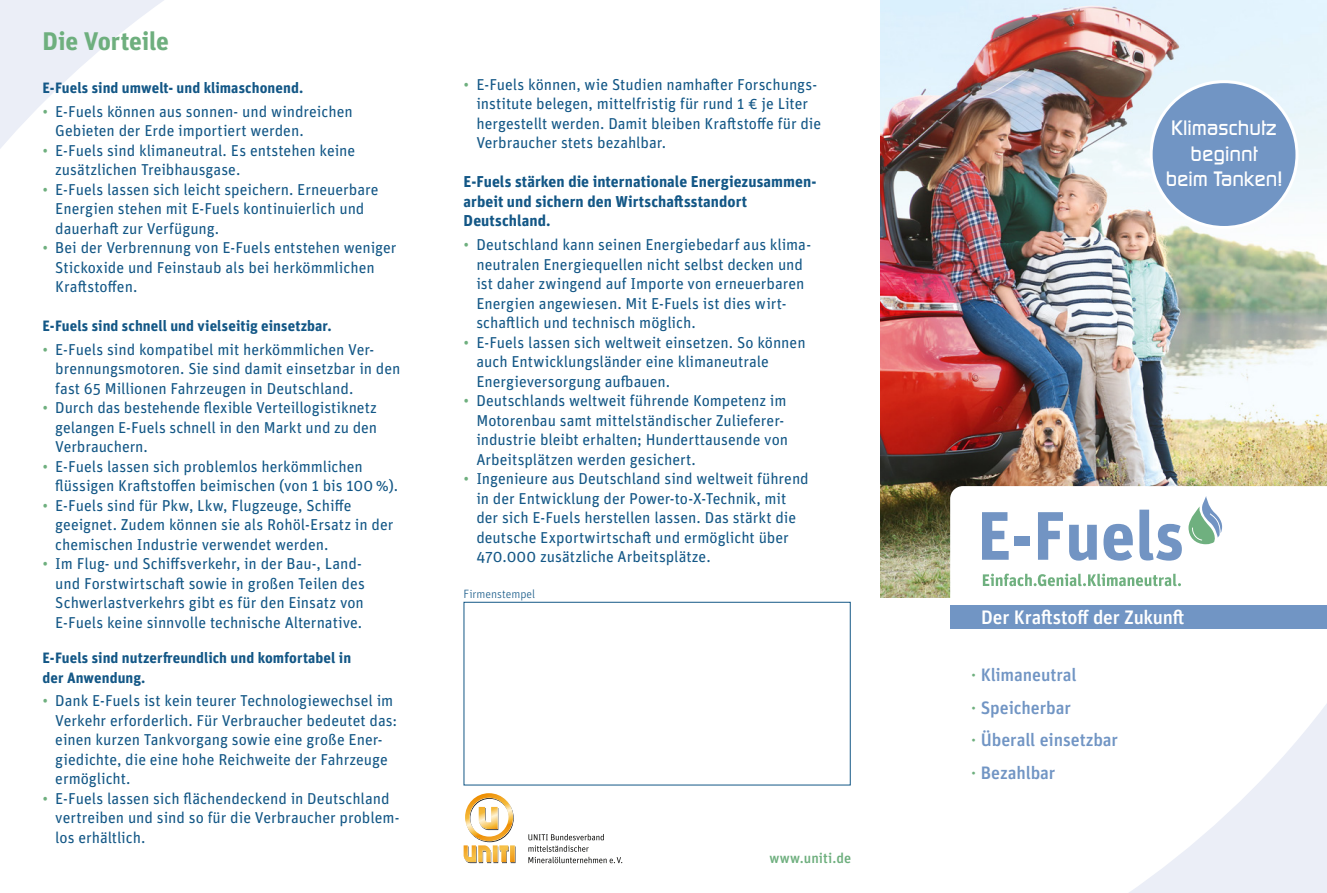
<style>
.page{position:relative;width:1327px;height:893px;background:#fff}
.page>*{position:absolute;margin:0;border:0;box-sizing:border-box;transform-origin:0 0}
.t1{font:700 25.5px "Unit OT";letter-spacing:-.01em;color:#6eaf7e}
.t2{font:500 20.25px "Digital";color:#fff}
.t3{font:500 19.5px "Unit OT";letter-spacing:-.015em;color:#fff}
.t4{font:500 18px "Unit OT";letter-spacing:-.005em;color:#7195c4}
.t5{font:15.75px/19.5px "Unit OT";color:#135786}
.t6{font:700 15.75px/19.5px "Unit OT";letter-spacing:.005em;color:#135786}
.t7{font:700 15px/19.5px "Unit OT";letter-spacing:.005em;color:#135786}
.t8{font:500 14.25px "Unit OT";letter-spacing:.005em;color:#6eaf7e}
.t9{font:300 12px "Unit OT";color:#135786}
.s1{color:#6eaf7e}
</style>
<div class="page">
<svg style="left:0;top:0;width:164px;height:149px"></svg>
<img style="left:881px;top:0;width:446px;height:391px">
<img style="left:880px;top:391px;width:447px;height:502px">
<div style="left:463px;top:602px;width:387px;height:183px;border:1px solid #135786"></div>
<svg style="left:528px;top:834px;width:94px;height:29px"></svg>
<svg style="left:463px;top:793px;width:52px;height:70px"></svg>
<div style="left:950px;top:605px;width:377px;height:24px;background:#7195c4"></div>
<svg style="left:950px;top:486px;width:377px;height:113px"></svg>
<div style="left:1151px;top:82px;width:146px;height:145px;background:#7195c4;border-radius:50%"></div>
<div style="left:1149px;top:80px;width:149px;height:149px;border:3px solid #fff;border-radius:50%"></div>
<p class="t1" style="left:43px;top:25px;width:128px">Die Vorteile</p>
<p class="t7" style="left:43px;top:78px;width:262px">E-Fuels sind umwelt- und klimaschonend.</p>
<p class="t5" style="left:55px;top:101px;width:299px;text-indent:-13px"><span class="s1">•</span> E-Fuels können aus sonnen- und windreichen<br>Gebieten der Erde importiert werden.</p>
<p class="t5" style="left:55px;top:140px;width:301px;text-indent:-13px"><span class="s1">•</span> E-Fuels sind klimaneutral. Es entstehen keine zusätzlichen Treibhausgase.</p>
<p class="t5" style="left:55px;top:179px;width:325px;text-indent:-13px"><span class="s1">•</span> E-Fuels lassen sich leicht speichern. Erneuerbare<br>Energien stehen mit E-Fuels kontinuierlich und dauerhaft zur Verfügung.</p>
<p class="t5" style="left:55px;top:238px;width:343px;text-indent:-13px"><span class="s1">•</span> Bei der Verbrennung von E-Fuels entstehen weniger<br>Stickoxide und Feinstaub als bei herkömmlichen<br>Kraftstoffen.</p>
<p class="t7" style="left:43px;top:316px;width:291px">E-Fuels sind schnell und vielseitig einsetzbar.</p>
<p class="t5" style="left:55px;top:339px;width:347px;text-indent:-13px"><span class="s1">•</span> E-Fuels sind kompatibel mit herkömmlichen Ver&shy;brennungsmotoren. Sie sind damit einsetzbar in den fast 65 Millionen Fahrzeugen in Deutschland.</p>
<p class="t5" style="left:55px;top:398px;width:323px;text-align:justify;text-indent:-13px"><span class="s1">•</span> Durch das bestehende flexible Verteillogistiknetz gelangen E-Fuels schnell in den Markt und zu den Verbrauchern.</p>
<p class="t5" style="left:55px;top:456px;width:344px;text-indent:-13px"><span class="s1">•</span> E-Fuels lassen sich problemlos herkömmlichen flüssigen Kraftstoffen beimischen (von 1 bis 100 %).</p>
<p class="t5" style="left:55px;top:495px;width:340px;text-indent:-13px"><span class="s1">•</span> E-Fuels sind für Pkw, Lkw, Flugzeuge, Schiffe geeignet. Zudem können sie als Rohöl-Ersatz in der chemischen Industrie verwendet werden.</p>
<p class="t5" style="left:55px;top:554px;width:311px;text-indent:-13px"><span class="s1">•</span> Im Flug- und Schiffsverkehr, in der Bau-, Land&shy;und Forstwirtschaft sowie in großen Teilen des Schwerlastverkehrs gibt es für den Einsatz von E-Fuels keine sinnvolle technische Alternative.</p>
<p class="t7" style="left:43px;top:648px;width:310px">E-Fuels sind nutzerfreundlich und komfortabel in der Anwendung.</p>
<p class="t5" style="left:55px;top:691px;width:343px;text-indent:-13px"><span class="s1">•</span> Dank E-Fuels ist kein teurer Technologiewechsel im Verkehr erforderlich. Für Verbraucher bedeutet das: einen kurzen Tankvorgang sowie eine große Ener&shy;giedichte, die eine hohe Reichweite der Fahrzeuge ermöglicht.</p>
<p class="t5" style="left:55px;top:788px;width:346px;text-indent:-13px"><span class="s1">•</span> E-Fuels lassen sich flächendeckend in Deutschland vertreiben und sind so für die Verbraucher problem&shy;los erhältlich.</p>
<p class="t5" style="left:476px;top:74px;width:346px;text-indent:-13px"><span class="s1">•</span> E-Fuels können, wie Studien namhafter Forschungs&shy;institute belegen, mittelfristig für rund 1 € je Liter hergestellt werden. Damit bleiben Kraftstoffe für die Verbraucher stets bezahlbar.</p>
<p class="t6" style="left:463px;top:172px;width:353px">E-Fuels stärken die internationale Energiezusammen&shy;arbeit und sichern den Wirtschaftsstandort<br>Deutschland.</p>
<p class="t5" style="left:476px;top:235px;width:336px;text-indent:-13px"><span class="s1">•</span> Deutschland kann seinen Energiebedarf aus klima&shy;neutralen Energiequellen nicht selbst decken und ist daher zwingend auf Importe von erneuerbaren Energien angewiesen. Mit E-Fuels ist dies wirt&shy;schaftlich und technisch möglich.</p>
<p class="t5" style="left:476px;top:332px;width:331px;text-indent:-13px"><span class="s1">•</span> E-Fuels lassen sich weltweit einsetzen. So können auch Entwicklungsländer eine klimaneutrale<br>Energieversorgung aufbauen.</p>
<p class="t5" style="left:476px;top:391px;width:313px;text-indent:-13px"><span class="s1">•</span> Deutschlands weltweit führende Kompetenz im Motorenbau samt mittelständischer Zulieferer&shy;industrie bleibt erhalten; Hunderttausende von Arbeitsplätzen werden gesichert.</p>
<p class="t5" style="left:476px;top:469px;width:334px;text-indent:-13px"><span class="s1">•</span> Ingenieure aus Deutschland sind weltweit führend in der Entwicklung der Power-to-X-Technik, mit der sich E-Fuels herstellen lassen. Das stärkt die deutsche Exportwirtschaft und ermöglicht über 470.000 zusätzliche Arbeitsplätze.</p>
<p class="t9" style="left:463px;top:587px;width:73px">Firmenstempel</p>
<p class="t8" style="left:769px;top:849px;width:83px">www.uniti.de</p>
<p class="t2" style="left:1171px;top:116px;width:107px">Klimaschutz</p>
<p class="t2" style="left:1190px;top:142px;width:69px">beginnt</p>
<p class="t2" style="left:1165px;top:167px;width:118px">beim Tanken!</p>
<p class="t3" style="left:981px;top:604px;width:205px">Der Kraftstoff der Zukunft</p>
<p class="t4" style="left:971px;top:663px;width:107px"><span class="s1">·</span> Klimaneutral</p>
<p class="t4" style="left:971px;top:696px;width:101px"><span class="s1">·</span> Speicherbar</p>
<p class="t4" style="left:971px;top:728px;width:148px"><span class="s1">·</span> Überall einsetzbar</p>
<p class="t4" style="left:971px;top:761px;width:86px"><span class="s1">·</span> Bezahlbar</p>
</div>
